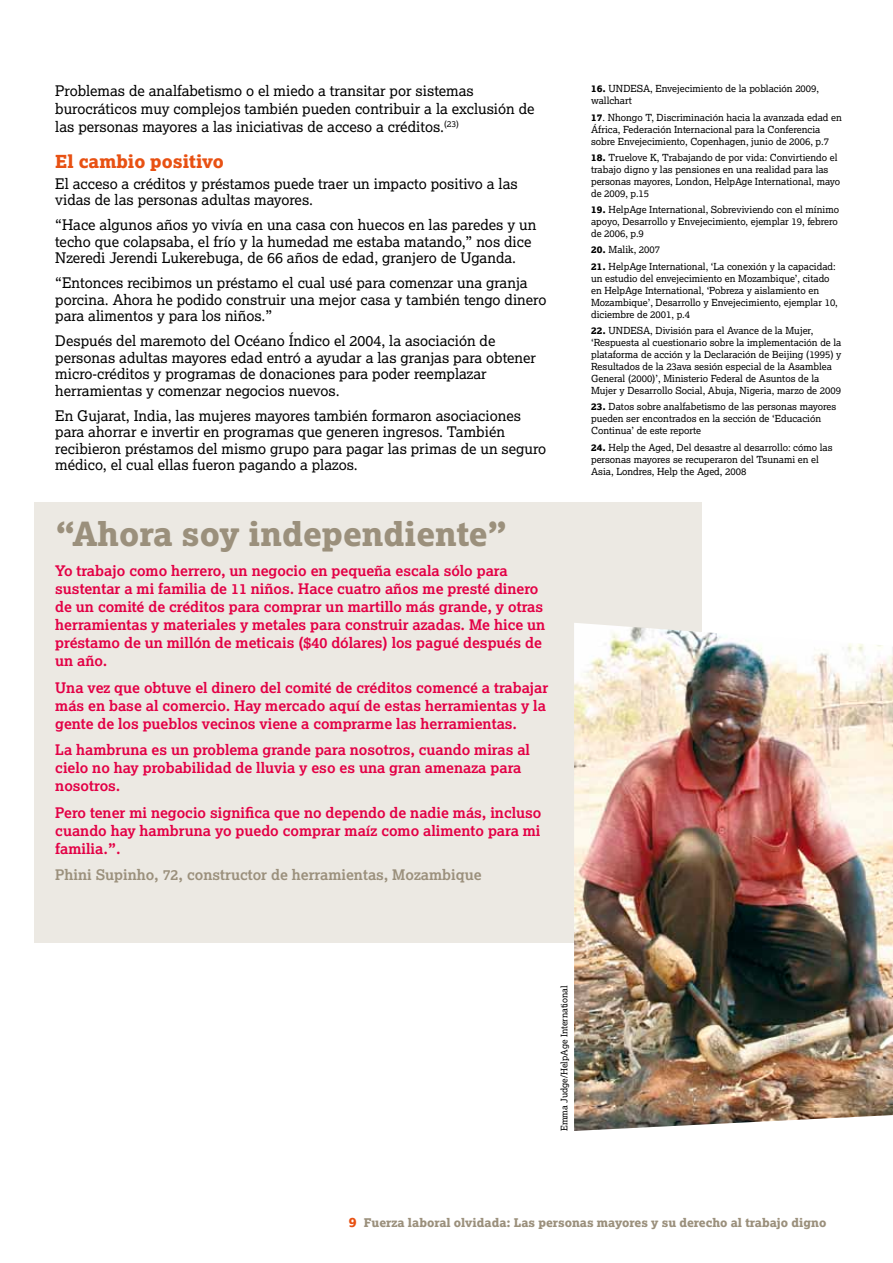
<style>
.page{position:relative;width:893px;height:1263px;background:#fff}
.page>*{position:absolute;margin:0;border:0;box-sizing:border-box;transform-origin:0 0}
.t1{font:33px "Lexia X Bold";color:#9b907c}
.t2{font:18px "Lexia X Bold";color:#e85113}
.t3{font:14.7px/16.5px "Lexia";color:#000}
.t4{font:700 14.7px/18px "Lexia";color:#e30045}
.t5{font:700 14.7px "Lexia";color:#9b907c}
.t6{font:12px "Lexia X Bold";color:#9b907c}
.t7{font:9.75px/12px "Lexia";color:#000}
.t8{font:9px "Lexia";color:#000}
.s1{font-family:"Lexia X Bold"}
.s2{font-size:13.5px;color:#e85113}
</style>
<div class="page">
<div style="left:34px;top:502px;width:668px;height:441px;background:#ece9e3"></div>
<img style="left:574px;top:623px;width:319px;height:508px">
<h3 class="t3" style="left:55px;top:81px;width:481px;line-height:18px">Problemas de analfabetismo o el miedo a transitar por sistemas burocráticos muy complejos también pueden contribuir a la exclusión de las personas mayores a las iniciativas de acceso a créditos.<sup>(23)</sup></h3>
<h2 class="t2" style="left:55px;top:150px;width:170px">El cambio positivo</h2>
<h3 class="t3" style="left:55px;top:175px;width:464px">El acceso a créditos y préstamos puede traer un impacto positivo a las vidas de las personas adultas mayores.</h3>
<h3 class="t3" style="left:55px;top:216px;width:483px">“Hace algunos años yo vivía en una casa con huecos en las paredes y un techo que colapsaba, el frío y la humedad me estaba matando,” nos dice<br>Nzeredi Jerendi Lukerebuga, de 66 años de edad, granjero de Uganda.</h3>
<h3 class="t3" style="left:55px;top:274px;width:493px">“Entonces recibimos un préstamo el cual usé para comenzar una granja porcina. Ahora he podido construir una mejor casa y también tengo dinero para alimentos y para los niños.”</h3>
<p class="t3" style="left:55px;top:332px;width:482px">Después del maremoto del Océano Índico el 2004, la asociación de personas adultas mayores edad entró a ayudar a las granjas para obtener micro-créditos y programas de donaciones para poder reemplazar herramientas y comenzar negocios nuevos.</p>
<p class="t3" style="left:55px;top:407px;width:493px">En Gujarat, India, las mujeres mayores también formaron asociaciones para ahorrar e invertir en programas que generen ingresos. También recibieron préstamos del mismo grupo para pagar las primas de un seguro médico, el cual ellas fueron pagando a plazos.</p>
<h1 class="t1" style="left:55px;top:512px;width:454px">“Ahora soy independiente”</h1>
<p class="t4" style="left:55px;top:562px;width:491px">Yo trabajo como herrero, un negocio en pequeña escala sólo para sustentar a mi familia de 11 niños. Hace cuatro años me presté dinero de un comité de créditos para comprar un martillo más grande, y otras herramientas y materiales y metales para construir azadas. Me hice un préstamo de un millón de meticais ($40 dólares) los pagué después de un año.</p>
<h3 class="t4" style="left:55px;top:678px;width:495px">Una vez que obtuve el dinero del comité de créditos comencé a trabajar más en base al comercio. Hay mercado aquí de estas herramientas y la gente de los pueblos vecinos viene a comprarme las herramientas.</h3>
<h3 class="t4" style="left:55px;top:741px;width:476px">La hambruna es un problema grande para nosotros, cuando miras al cielo no hay probabilidad de lluvia y eso es una gran amenaza para nosotros.</h3>
<h3 class="t4" style="left:55px;top:803px;width:488px;text-align:justify">Pero tener mi negocio significa que no dependo de nadie más, incluso cuando hay hambruna yo puedo comprar maíz como alimento para mi familia.”.</h3>
<h3 class="t5" style="left:55px;top:866px;width:428px">Phini Supinho, 72, constructor de herramientas, Mozambique</h3>
<p class="t7" style="left:591px;top:83px;width:230px"><span class="s1">16.</span> UNDESA, Envejecimiento de la población 2009, wallchart</p>
<p class="t7" style="left:591px;top:111px;width:252px"><span class="s1">17</span>. Nhongo T, Discriminación hacia la avanzada edad en<br>África, Federación Internacional para la Conferencia sobre Envejecimiento, Copenhagen, junio de 2006, p.7</p>
<p class="t7" style="left:591px;top:151px;width:251px"><span class="s1">18.</span> Truelove K, Trabajando de por vida: Convirtiendo el trabajo digno y las pensiones en una realidad para las personas mayores, London, HelpAge International, mayo de 2009, p.15</p>
<p class="t7" style="left:591px;top:203px;width:249px;text-align:justify"><span class="s1">19.</span> HelpAge International, Sobreviviendo con el mínimo apoyo, Desarrollo y Envejecimiento, ejemplar 19, febrero de 2006, p.9</p>
<p class="t7" style="left:591px;top:244px;width:70px"><span class="s1">20.</span> Malik, 2007</p>
<p class="t7" style="left:591px;top:260px;width:248px"><span class="s1">21.</span> HelpAge International, ‘La conexión y la capacidad: un estudio del envejecimiento en Mozambique’, citado en HelpAge International, ‘Pobreza y aislamiento en Mozambique’, Desarrollo y Envejecimiento, ejemplar 10, diciembre de 2001, p.4</p>
<p class="t7" style="left:591px;top:324px;width:252px"><span class="s1">22.</span> UNDESA, División para el Avance de la Mujer, ‘Respuesta al cuestionario sobre la implementación de la plataforma de acción y la Declaración de Beijing (1995) y Resultados de la 23ava sesión especial de la Asamblea General (2000)’, Ministerio Federal de Asuntos de la Mujer y Desarrollo Social, Abuja, Nigeria, marzo de 2009</p>
<p class="t7" style="left:591px;top:400px;width:247px"><span class="s1">23.</span> Datos sobre analfabetismo de las personas mayores pueden ser encontrados en la sección de ‘Educación<br>Continua’ de este reporte</p>
<p class="t7" style="left:591px;top:441px;width:243px"><span class="s1">24.</span> Help the Aged, Del desastre al desarrollo: cómo las personas mayores se recuperaron del Tsunami en el<br>Asia, Londres, Help the Aged, 2008</p>
<p class="t8" style="left:558px;top:1131px;width:147px;rotate:-90deg">Emma Judge/HelpAge International</p>
<p class="t6" style="left:349px;top:1214px;width:479px"><span class="s2">9</span> Fuerza laboral olvidada: Las personas mayores y su derecho al trabajo digno</p>
</div>
